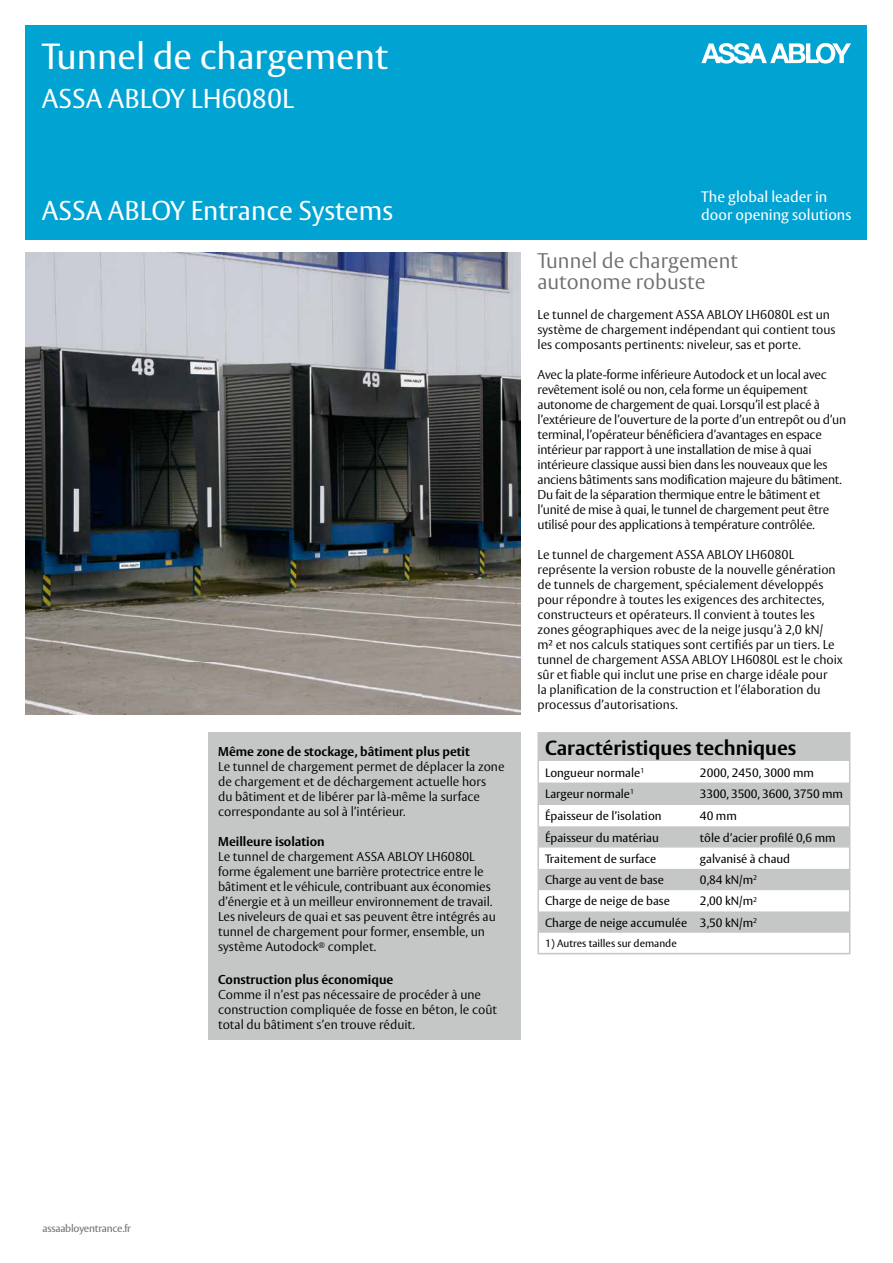
<style>
.page{position:relative;width:893px;height:1263px;background:#fff}
.page>*{position:absolute;margin:0;border:0;box-sizing:border-box;transform-origin:0 0}
.t1{font:36px "ASSA Vesta";color:#fff}
.t2{font:27px "ASSA Vesta";color:#fff}
.t3{font:300 21px/21px "ASSA Vesta";color:#6f6f6e}
.t4{font:700 20.25px "ASSA Vesta";color:#000}
.t5{font:15px/18px "ASSA Vesta";color:#fff}
.t6{font:300 12.75px/15px "ASSA Vesta";color:#000}
.t7{font:300 12.75px/15px "ASSA Vesta";letter-spacing:-.02em;color:#000}
.t8{font:700 12.75px "ASSA Vesta";color:#000}
.t9{font:12px/21.3px "ASSA Vesta";color:#000;text-align:right}
.t10{font:10.5px "ASSA Vesta";color:#000}
.t11{font:10.5px "ASSA Vesta";letter-spacing:-.02em;color:#6f6f6e}
</style>
<div class="page">
<div style="left:25px;top:25px;width:842px;height:215px;background:#00a3d2"></div>
<svg style="left:701px;top:43px;width:150px;height:21px"></svg>
<img style="left:25px;top:252px;width:495px;height:462px">
<svg style="left:537px;top:732px;width:313px;height:222px;fill:#c5c6c6"></svg>
<div style="left:207px;top:732px;width:313px;height:308px;background:#c5c6c6"></div>
<h1 class="t1" style="left:42px;top:35px;width:348px">Tunnel de chargement</h1>
<h2 class="t2" style="left:42px;top:82px;width:254px">ASSA ABLOY LH6080L</h2>
<h2 class="t2" style="left:42px;top:194px;width:353px">ASSA ABLOY Entrance Systems</h2>
<p class="t5" style="left:701px;top:189px;width:152px">The global leader in door opening solutions</p>
<p class="t11" style="left:43px;top:1222px;width:90px">assaabloyentrance.fr</p>
<p class="t8" style="left:218px;top:744px;width:253px">Même zone de stockage, bâtiment plus petit</p>
<p class="t6" style="left:218px;top:760px;width:288px">Le tunnel de chargement permet de déplacer la zone de chargement et de déchargement actuelle hors<br>du bâtiment et de libérer par là-même la surface correspondante au sol à l’intérieur.</p>
<p class="t8" style="left:218px;top:834px;width:108px">Meilleure isolation</p>
<p class="t6" style="left:218px;top:850px;width:279px">Le tunnel de chargement ASSA ABLOY LH6080L forme également une barrière protectrice entre le bâtiment et le véhicule, contribuant aux économies d’énergie et à un meilleur environnement de travail.<br>Les niveleurs de quai et sas peuvent être intégrés au tunnel de chargement pour former, ensemble, un système Autodock<sup>®</sup> complet.</p>
<p class="t8" style="left:218px;top:972px;width:177px">Construction plus économique</p>
<p class="t6" style="left:218px;top:988px;width:280px">Comme il n’est pas nécessaire de procéder à une construction compliquée de fosse en béton, le coût total du bâtiment s’en trouve réduit.</p>
<h3 class="t3" style="left:537px;top:251px;width:202px">Tunnel de chargement autonome robuste</h3>
<p class="t6" style="left:537px;top:308px;width:300px">Le tunnel de chargement ASSA ABLOY LH6080L est un système de chargement indépendant qui contient tous les composants pertinents: niveleur, sas et porte.</p>
<p class="t7" style="left:537px;top:368px;width:310px">Avec la plate-forme inférieure Autodock et un local avec revêtement isolé ou non, cela forme un équipement autonome de chargement de quai. Lorsqu’il est placé à l’extérieure de l’ouverture de la porte d’un entrepôt ou d’un terminal, l’opérateur bénéficiera d’avantages en espace intérieur par rapport à une installation de mise à quai intérieure classique aussi bien dans les nouveaux que les anciens bâtiments sans modification majeure du bâtiment.<br>Du fait de la séparation thermique entre le bâtiment et l’unité de mise à quai, le tunnel de chargement peut être utilisé pour des applications à température contrôlée.</p>
<p class="t6" style="left:537px;top:548px;width:307px">Le tunnel de chargement ASSA ABLOY LH6080L représente la version robuste de la nouvelle génération de tunnels de chargement, spécialement développés pour répondre à toutes les exigences des architectes, constructeurs et opérateurs. Il convient à toutes les zones géographiques avec de la neige jusqu’à 2,0 kN/<br>m² et nos calculs statiques sont certifiés par un tiers. Le tunnel de chargement ASSA ABLOY LH6080L est le choix sûr et fiable qui inclut une prise en charge idéale pour<br>la planification de la construction et l’élaboration du processus d’autorisations.</p>
<h3 class="t4" style="left:545px;top:736px;width:253px">Caractéristiques techniques</h3>
<p class="t9" style="left:545px;top:762px;width:101px">Longueur normale<sup>1</sup></p>
<p class="t9" style="left:700px;top:762px;width:116px">2000, 2450, 3000 mm</p>
<p class="t9" style="left:545px;top:783px;width:90px">Largeur normale<sup>1</sup></p>
<p class="t9" style="left:700px;top:783px;width:144px">3300, 3500, 3600, 3750 mm</p>
<p class="t9" style="left:545px;top:806px;width:118px">Épaisseur de l’isolation</p>
<p class="t9" style="left:700px;top:806px;width:38px">40 mm</p>
<p class="t9" style="left:545px;top:827px;width:115px">Épaisseur du matériau</p>
<p class="t9" style="left:700px;top:827px;width:137px">tôle d’acier profilé 0,6 mm</p>
<p class="t9" style="left:545px;top:848px;width:113px">Traitement de surface</p>
<p class="t9" style="left:700px;top:848px;width:92px">galvanisé à chaud</p>
<p class="t9" style="left:545px;top:870px;width:120px">Charge au vent de base</p>
<p class="t9" style="left:700px;top:870px;width:59px">0,84 kN/m<sup>2</sup></p>
<p class="t9" style="left:545px;top:891px;width:126px">Charge de neige de base</p>
<p class="t9" style="left:545px;top:891px;width:214px">2,00 kN/m<sup>2<br></sup>Charge de neige accumulée 3,50 kN/m<sup>2</sup></p>
<p class="t10" style="left:545px;top:937px;width:133px">1) Autres tailles sur demande</p>
</div>
